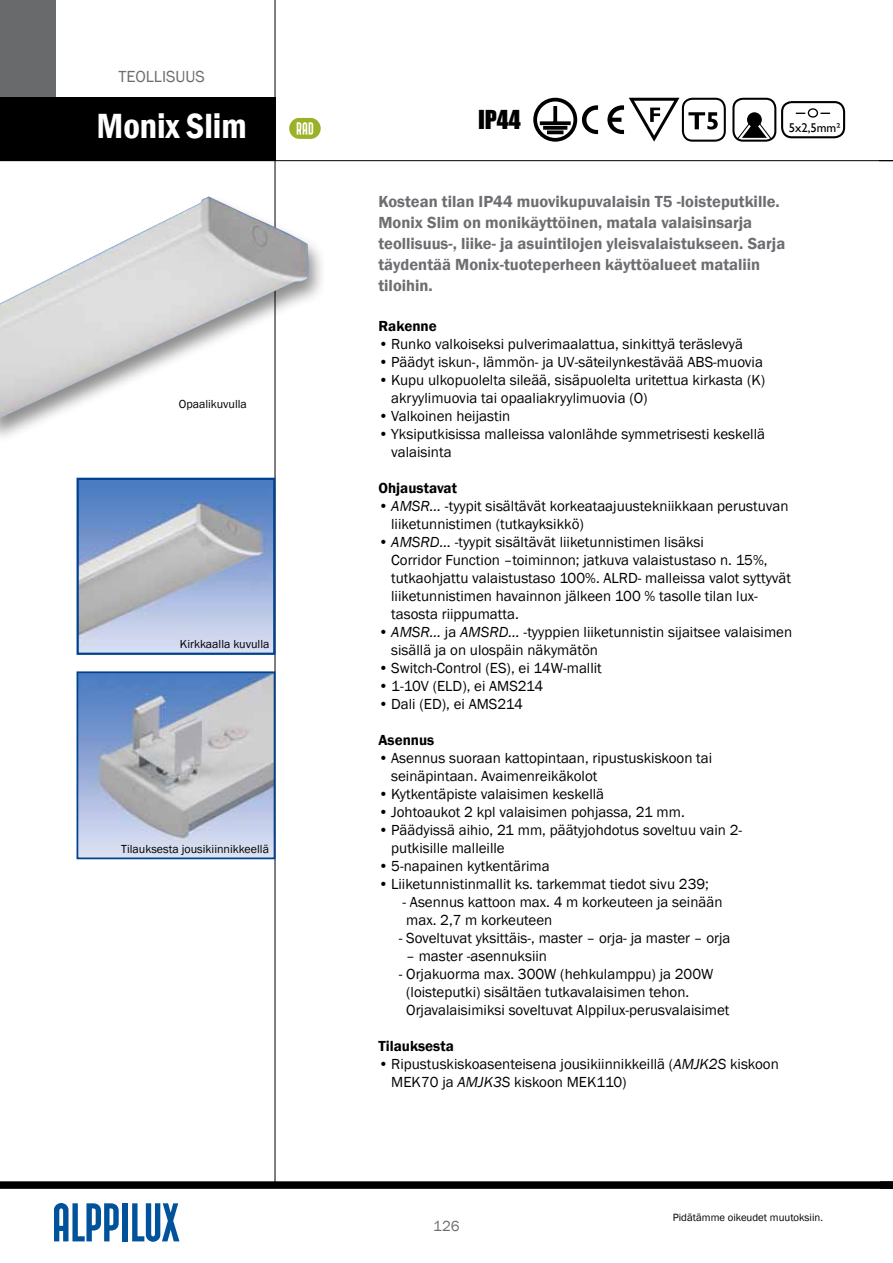
<style>
.page{position:relative;width:893px;height:1263px;background:#fff}
.page>*{position:absolute;margin:0;border:0;box-sizing:border-box;transform-origin:0 0}
.t1{font:600 condensed 36px "Franklin Gothic";color:#fff}
.t2{font:24px "Impact";color:#000}
.t3{font:600 16.5px/21px "Franklin Gothic";color:#6d6e71}
.t4{font:16.5px "Franklin Gothic";color:#6d6e71}
.t5{font:15px/18px "Franklin Gothic";color:#000}
.t6{font:600 15px "Franklin Gothic";color:#000}
.t7{font:15px "Franklin Gothic";color:#6d6e71}
.t8{font:12.75px "Gill Sans";color:#000}
.t9{font:12px "Franklin Gothic";color:#000}
.t10{font:10.8px "Franklin Gothic";color:#000}
.s1{font-style:italic}
</style>
<div class="page">
<div style="left:0;top:0;width:55px;height:97px;background:#696a6c"></div>
<div style="left:123px;top:1203px;width:5px;height:38px;background:#00529b"></div>
<svg style="left:132px;top:1203px;width:47px;height:39px"></svg>
<svg style="left:54px;top:1203px;width:65px;height:38px"></svg>
<hr style="left:0;top:160px;width:893px;height:1px;background:#000">
<div style="left:0;top:1181px;width:893px;height:8px;background:#000"></div>
<hr style="left:275px;top:0;width:1px;height:1182px;background:#000">
<div style="left:0;top:97px;width:275px;height:64px;background:#000"></div>
<svg style="left:289px;top:118px;width:32px;height:21px"></svg>
<img style="left:80px;top:481px;width:192px;height:171px">
<div style="left:77px;top:478px;width:198px;height:177px;border:2px solid #01428e"></div>
<div style="left:0;top:194px;width:327px;height:251px;background:#000;opacity:.45"></div>
<img style="left:0;top:196px;width:310px;height:222px">
<img style="left:80px;top:674px;width:192px;height:182px">
<div style="left:77px;top:671px;width:198px;height:188px;border:2px solid #01428e"></div>
<svg style="left:533px;top:97px;width:65px;height:45px"></svg>
<svg style="left:607px;top:97px;width:75px;height:45px"></svg>
<div style="left:732px;top:98px;width:44px;height:44px;border:2px solid #000;border-radius:10px"></div>
<svg style="left:747px;top:112px;width:15px;height:15px"></svg>
<svg style="left:736px;top:115px;width:37px;height:26px"></svg>
<div style="left:781px;top:101px;width:64px;height:37px;border:2px solid #000;border-radius:10px"></div>
<svg style="left:795px;top:108px;width:35px;height:10px"></svg>
<div style="left:682px;top:98px;width:44px;height:44px;border:2px solid #000;border-radius:10px"></div>
<svg style="left:688px;top:112px;width:30px;height:18px"></svg>
<p class="t4" style="left:118px;top:66px;width:88px">TEOLLISUUS</p>
<h1 class="t1" style="left:96px;top:102px;width:152px">Monix Slim</h1>
<p class="t9" style="left:179px;top:396px;width:70px">Opaalikuvulla</p>
<p class="t9" style="left:180px;top:637px;width:91px">Kirkkaalla kuvulla</p>
<p class="t9" style="left:121px;top:842px;width:149px">Tilauksesta jousikiinnikkeellä</p>
<h2 class="t2" style="left:478px;top:101px;width:44px">IP44</h2>
<p class="t8" style="left:789px;top:121px;width:53px">5x2,5mm²</p>
<p class="t3" style="left:378px;top:191px;width:408px">Kostean tilan IP44 muovikupuvalaisin T5 -loisteputkille.<br>Monix Slim on monikäyttöinen, matala valaisinsarja teollisuus-, liike- ja asuintilojen yleisvalaistukseen. Sarja täydentää Monix-tuoteperheen käyttöalueet mataliin tiloihin.</p>
<p class="t6" style="left:378px;top:316px;width:60px">Rakenne</p>
<p class="t5" style="left:378px;top:335px;width:366px">• Runko valkoiseksi pulverimaalattua, sinkittyä teräslevyä</p>
<p class="t5" style="left:378px;top:353px;width:386px">• Päädyt iskun-, lämmön- ja UV-säteilynkestävää ABS-muovia</p>
<p class="t5" style="left:391px;top:371px;width:375px;text-indent:-13px">• Kupu ulkopuolelta sileää, sisäpuolelta uritettua kirkasta (K) akryylimuovia tai opaaliakryylimuovia (O)</p>
<p class="t5" style="left:378px;top:407px;width:133px">• Valkoinen heijastin</p>
<p class="t5" style="left:391px;top:425px;width:375px;text-indent:-13px">• Yksiputkisissa malleissa valonlähde symmetrisesti keskellä valaisinta</p>
<p class="t6" style="left:378px;top:478px;width:80px">Ohjaustavat</p>
<p class="t5" style="left:391px;top:497px;width:399px;text-indent:-13px">• <span class="s1">AMSR…</span> -tyypit sisältävät korkeataajuustekniikkaan perustuvan liiketunnistimen (tutkayksikkö)</p>
<p class="t5" style="left:391px;top:533px;width:401px;text-indent:-13px">• <span class="s1">AMSRD…</span> -tyypit sisältävät liiketunnistimen lisäksi<br>Corridor Function –toiminnon; jatkuva valaistustaso n. 15%, tutkaohjattu valaistustaso 100%. ALRD- malleissa valot syttyvät liiketunnistimen havainnon jälkeen 100 % tasolle tilan lux&shy;tasosta riippumatta.</p>
<p class="t5" style="left:391px;top:623px;width:402px;text-indent:-13px">• <span class="s1">AMSR…</span> ja <span class="s1">AMSRD…</span> -tyyppien liiketunnistin sijaitsee valaisimen sisällä ja on ulospäin näkymätön</p>
<p class="t5" style="left:378px;top:659px;width:225px">• Switch-Control (ES), ei 14W-mallit</p>
<p class="t5" style="left:378px;top:677px;width:166px">• 1-10V (ELD), ei AMS214</p>
<p class="t5" style="left:378px;top:695px;width:146px">• Dali (ED), ei AMS214</p>
<p class="t6" style="left:378px;top:730px;width:57px">Asennus</p>
<p class="t5" style="left:391px;top:749px;width:323px;text-indent:-13px">• Asennus suoraan kattopintaan, ripustuskiskoon tai seinäpintaan. Avaimenreikäkolot</p>
<p class="t5" style="left:378px;top:785px;width:227px">• Kytkentäpiste valaisimen keskellä</p>
<p class="t5" style="left:378px;top:803px;width:308px">• Johtoaukot 2 kpl valaisimen pohjassa, 21 mm.</p>
<p class="t5" style="left:391px;top:821px;width:353px;text-indent:-13px">• Päädyissä aihio, 21 mm, päätyjohdotus soveltuu vain 2- putkisille malleille</p>
<p class="t5" style="left:378px;top:857px;width:173px">• 5-napainen kytkentärima</p>
<p class="t5" style="left:378px;top:875px;width:332px">• Liiketunnistinmallit ks. tarkemmat tiedot sivu 239;</p>
<p class="t5" style="left:402px;top:893px;width:321px">- Asennus kattoon max. 4 m korkeuteen ja seinään max. 2,7 m korkeuteen</p>
<p class="t5" style="left:399px;top:929px;width:333px">- Soveltuvat yksittäis-, master – orja- ja master – orja</p>
<p class="t5" style="left:406px;top:947px;width:142px">– master -asennuksiin</p>
<p class="t5" style="left:406px;top:965px;width:325px;text-indent:-8px">- Orjakuorma max. 300W (hehkulamppu) ja 200W (loisteputki) sisältäen tutkavalaisimen tehon.<br>Orjavalaisimiksi soveltuvat Alppilux-perusvalaisimet</p>
<p class="t6" style="left:378px;top:1036px;width:77px">Tilauksesta</p>
<p class="t5" style="left:391px;top:1055px;width:389px;text-indent:-13px">• Ripustuskiskoasenteisena jousikiinnikkeillä (<span class="s1">AMJK2S</span> kiskoon<br>MEK70 ja <span class="s1">AMJK3S</span> kiskoon MEK110)</p>
<p class="t7" style="left:433px;top:1217px;width:28px">126</p>
<p class="t10" style="left:673px;top:1210px;width:152px">Pidätämme oikeudet muutoksiin.</p>
</div>
